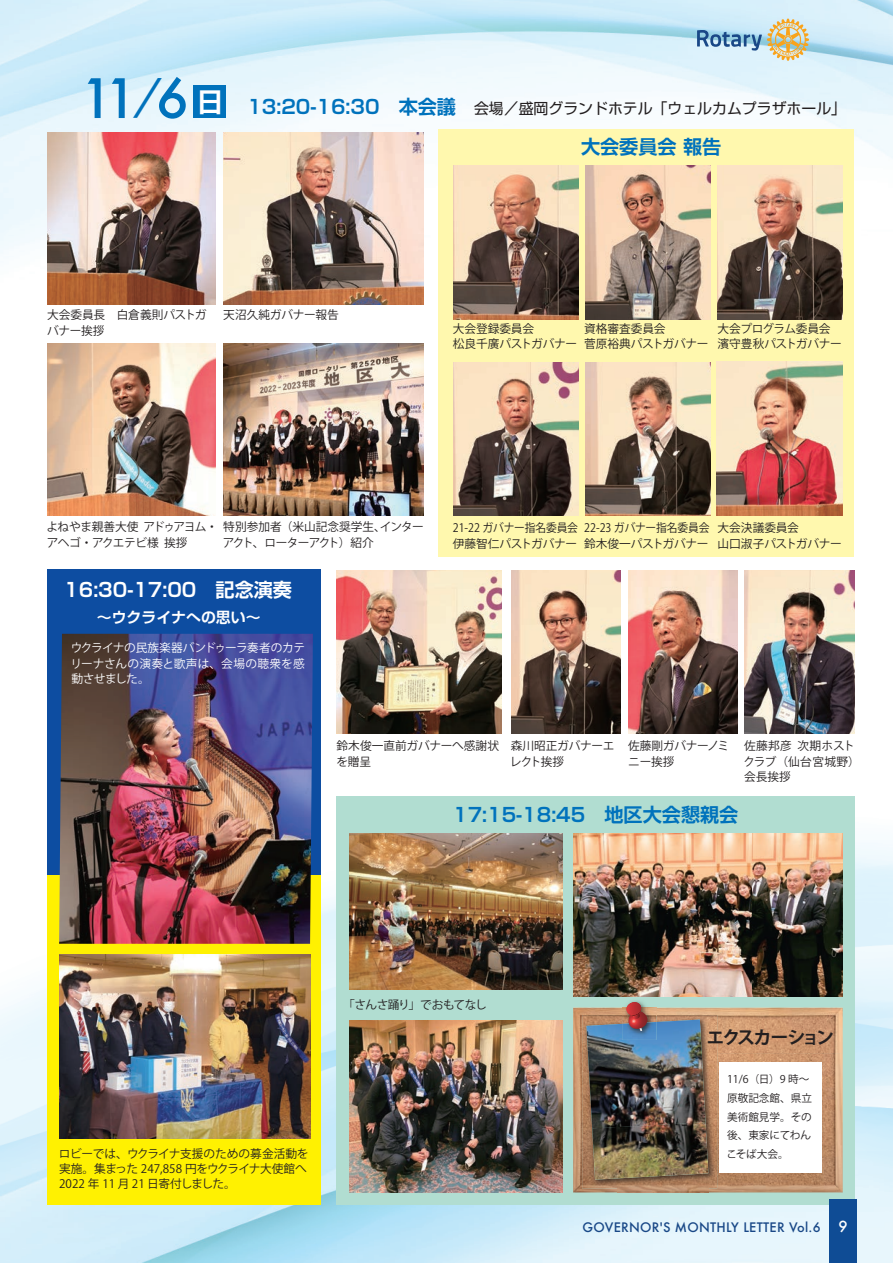
<style>
.page{position:relative;width:893px;height:1263px;background:#fff}
.page>*{position:absolute;margin:0;border:0;box-sizing:border-box;transform-origin:0 0}
.t1{font:700 19.2px "P Shin Go Pr 6 N De";color:#0072bc}
.t2{font:700 19.2px "P Shin Go Pr 6 N De";color:#fff}
.t3{font:700 18px "Koz Go Pr 6 N";letter-spacing:-.12em;color:#231f20}
.t4{font:14.85px "P Shin Go Pr 6 N";color:#231f20}
.t5{font:700 14.85px "P Shin Go Pr 6 N De";color:#fff}
.t6{font:500 12.75px "Futura";letter-spacing:.02em;color:#194887}
.t7{font:11.7px/15.3px "Koz Go Pr 6 N";letter-spacing:-.01em;color:#231f20}
.t8{font:11.7px/15.3px "Koz Go Pr 6 N";letter-spacing:-.01em;color:#231f20;scale:.92 1}
.t9{font:11.7px/15.3px "Koz Go Pr 6 N";letter-spacing:-.015em;color:#fff;text-align:justify}
.t10{font:11.7px/15.3px "Koz Go Pr 6 N";letter-spacing:-.04em;color:#231f20}
.t11{font:11.7px/15.3px "Koz Go Pr 6 N";letter-spacing:.03em;color:#231f20}
.t12{font:11.7px "Koz Go Pr 6 N";letter-spacing:-.05em;color:#231f20}
.t13{font:10.65px/18.6px "Koz Go Pr 6 N";color:#231f20}
.s1{font-family:"Futura";font-weight:500;font-size:52.8px}
.s2{font-size:42.3px}
.s3{font-size:26.7px;color:#fff}
.s4{font-size:14.85px;color:#fff}
</style>
<div class="page">
<img style="left:0;top:0;width:893px;height:615px">
<img style="left:0;top:1162px;width:893px;height:101px">
<img style="left:842px;top:648px;width:51px;height:514px">
<img style="left:0;top:733px;width:367px;height:429px">
<img style="left:367px;top:648px;width:475px;height:86px">
<div style="left:193px;top:85px;width:33px;height:33px;background:#0072bc"></div>
<div style="left:336px;top:796px;width:518px;height:408px;background:#b1ddd1"></div>
<div style="left:47px;top:569px;width:274px;height:635px;background:#fff101"></div>
<div style="left:47px;top:569px;width:274px;height:306px;background:#0d4da1"></div>
<div style="left:438px;top:130px;width:416px;height:427px;background:#fff8ae"></div>
<img style="left:59px;top:634px;width:254px;height:310px">
<img style="left:59px;top:955px;width:251px;height:183px">
<img style="left:336px;top:570px;width:165px;height:163px">
<img style="left:511px;top:570px;width:110px;height:163px">
<img style="left:628px;top:570px;width:109px;height:163px">
<img style="left:745px;top:570px;width:109px;height:163px">
<img style="left:453px;top:165px;width:126px;height:154px">
<img style="left:585px;top:165px;width:126px;height:154px">
<img style="left:717px;top:165px;width:126px;height:154px">
<img style="left:453px;top:362px;width:126px;height:154px">
<img style="left:585px;top:362px;width:126px;height:154px">
<img style="left:717px;top:362px;width:126px;height:154px">
<img style="left:47px;top:344px;width:169px;height:172px">
<img style="left:47px;top:133px;width:169px;height:171px">
<img style="left:224px;top:344px;width:200px;height:172px">
<img style="left:224px;top:133px;width:200px;height:172px">
<img style="left:349px;top:834px;width:214px;height:156px">
<img style="left:573px;top:834px;width:270px;height:163px">
<img style="left:349px;top:1020px;width:214px;height:173px">
<img style="left:573px;top:1007px;width:270px;height:46px">
<img style="left:573px;top:1053px;width:45px;height:139px">
<img style="left:708px;top:1053px;width:135px;height:139px">
<img style="left:618px;top:1188px;width:90px;height:4px">
<img style="left:582px;top:1015px;width:135px;height:173px">
<img style="left:586px;top:1019px;width:120px;height:109px">
<img style="left:592px;top:1122px;width:116px;height:58px">
<div style="left:720px;top:1062px;width:102px;height:110px;background:#fff"></div>
<img style="left:622px;top:1001px;width:34px;height:21px">
<img style="left:622px;top:1022px;width:34px;height:18px">
<svg style="left:626px;top:1002px;width:21px;height:29px"></svg>
<svg style="left:697px;top:19px;width:112px;height:42px;background:#bfcecb"></svg>
<div style="left:829px;top:1199px;width:28px;height:64px;background:#0f4c95"></div>
<h1 class="t1" style="left:80px;top:91px;width:377px"><span class="s1">11</span><span class="s2">／</span><span class="s1">6</span> <span class="s3">日</span> 13:20-16:30　本会議</h1>
<p class="t4" style="left:474px;top:96px;width:374px">会場／盛岡グランドホテル「ウェルカムプラザホール」</p>
<h1 class="t1" style="left:581px;top:131px;width:142px">大会委員会 報告</h1>
<p class="t7" style="left:47px;top:308px;width:161px">大会委員長　白倉義則パストガバナー挨拶</p>
<p class="t7" style="left:223px;top:308px;width:117px">天沼久純ガバナー報告</p>
<p class="t7" style="left:453px;top:321px;width:126px">大会登録委員会<br>松良千廣パストガバナー</p>
<p class="t7" style="left:584px;top:321px;width:126px">資格審査委員会<br>菅原裕典パストガバナー</p>
<p class="t7" style="left:718px;top:321px;width:126px">大会プログラム委員会濱守豊秋パストガバナー</p>
<p class="t7" style="left:223px;top:520px;width:202px">特別参加者（米山記念奨学生、インターアクト、ローターアクト）紹介</p>
<h1 class="t2" style="left:64px;top:574px;width:229px">16:30-17:00　記念演奏</h1>
<p class="t5" style="left:97px;top:605px;width:165px">～ウクライナへの思い～</p>
<p class="t10" style="left:46px;top:520px;width:173px">よねやま親善大使 アドゥアヨム・アヘゴ・アクエテビ様 挨拶</p>
<p class="t9" style="left:70px;top:640px;width:236px">ウクライナの民族楽器バンドゥーラ奏者のカテリーナさんの演奏と歌声は、会場の聴衆を感動させました。</p>
<p class="t8" style="left:453px;top:521px;width:138px">21-22 ガバナー指名委員会伊藤智仁パストガバナー</p>
<p class="t8" style="left:584px;top:521px;width:138px">22-23 ガバナー指名委員会鈴木俊一パストガバナー</p>
<p class="t7" style="left:718px;top:521px;width:126px">大会決議委員会<br>山口淑子パストガバナー</p>
<p class="t7" style="left:336px;top:739px;width:164px">鈴木俊一直前ガバナーへ感謝状を贈呈</p>
<p class="t7" style="left:510px;top:739px;width:106px">森川昭正ガバナーエレクト挨拶</p>
<p class="t7" style="left:628px;top:739px;width:103px">佐藤剛ガバナーノミニー挨拶</p>
<p class="t11" style="left:743px;top:739px;width:118px">佐藤邦彦 次期ホストクラブ（仙台宮城野）会長挨拶</p>
<h1 class="t1" style="left:453px;top:799px;width:287px">17:15-18:45　地区大会懇親会</h1>
<p class="t12" style="left:343px;top:998px;width:145px">「さんさ踊り」でおもてなし</p>
<p class="t7" style="left:59px;top:1146px;width:251px">ロビーでは、ウクライナ支援のための募金活動を実施。集まった 247,858 円をウクライナ大使館へ<br>2022 年 11 月 21 日寄付しました。</p>
<h2 class="t3" style="left:706px;top:1027px;width:129px">エクスカーション</h2>
<p class="t13" style="left:726px;top:1070px;width:87px">11/6（日）9 時～原敬記念館、県立美術館見学。その後、東家にてわんこそば大会。</p>
<p class="t6" style="left:583px;top:1218px;width:266px">GOVERNOR'S MONTHLY LETTER Vol.6 <span class="s4">9</span></p>
</div>
